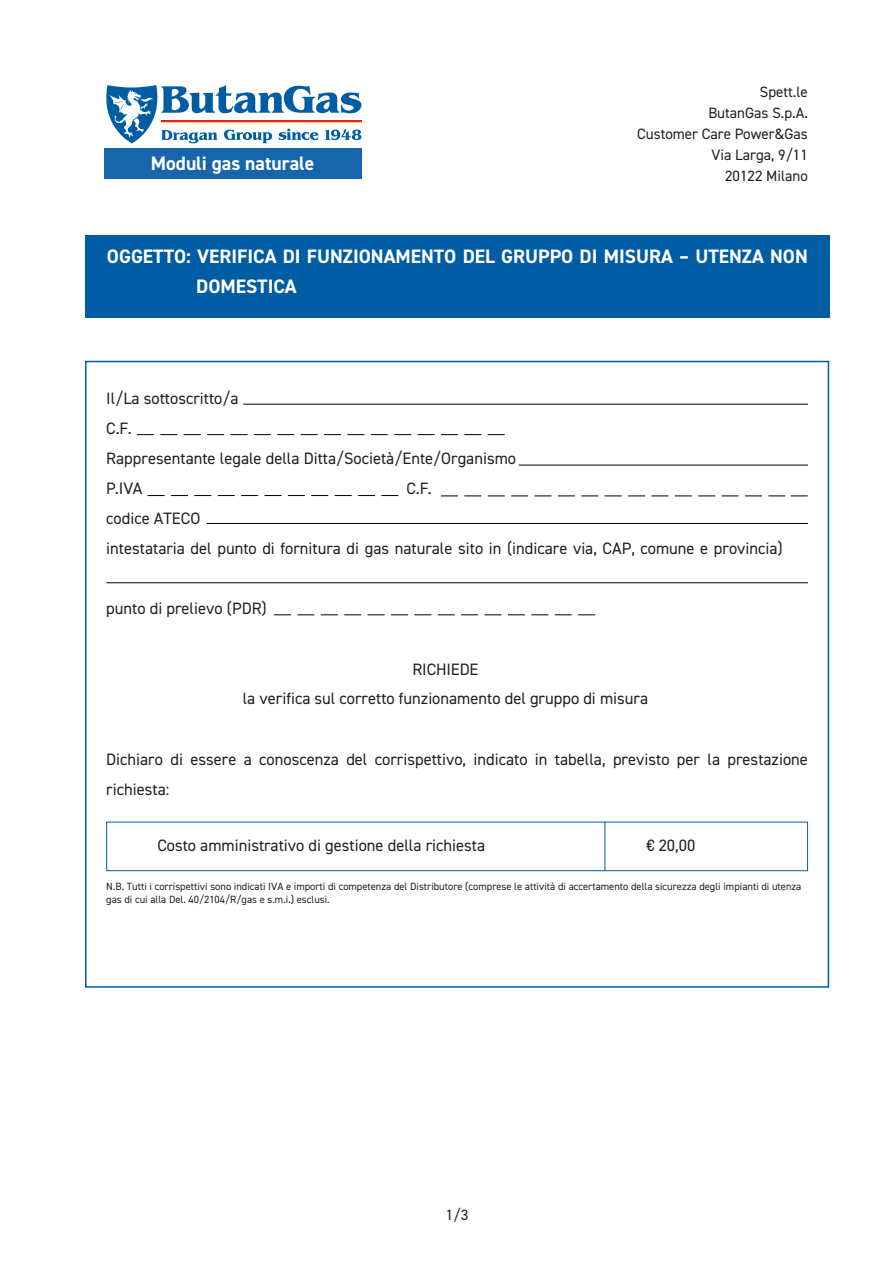
<style>
.page{position:relative;width:893px;height:1263px;background:#fff}
.page>*{position:absolute;margin:0;border:0;box-sizing:border-box;transform-origin:0 0}
.testo{font:700 19.5px "DIN2014";color:#fff}
.testo-2{font:16.5px/29.7px "DIN2014";color:#231f20}
.t1{font:15px "DIN2014";color:#231f20}
.t2{font:10.5px/12.6px "DIN2014";color:#231f20}
</style>
<div class="page">
<svg style="left:106px;top:85px;width:255px;height:58px"></svg>
<hr style="left:519px;top:465px;width:289px;height:1px;background:#000">
<hr style="left:243px;top:404px;width:565px;height:1px;background:#000">
<hr style="left:207px;top:523px;width:601px;height:1px;background:#000">
<hr style="left:106px;top:582px;width:702px;height:1px;background:#000">
<svg style="left:137px;top:434px;width:17px;height:1px"></svg>
<svg style="left:160px;top:434px;width:17px;height:1px"></svg>
<svg style="left:184px;top:434px;width:17px;height:1px"></svg>
<svg style="left:207px;top:434px;width:17px;height:1px"></svg>
<svg style="left:230px;top:434px;width:17px;height:1px"></svg>
<svg style="left:254px;top:434px;width:17px;height:1px"></svg>
<svg style="left:277px;top:434px;width:17px;height:1px"></svg>
<svg style="left:301px;top:434px;width:17px;height:1px"></svg>
<svg style="left:324px;top:434px;width:17px;height:1px"></svg>
<svg style="left:347px;top:434px;width:17px;height:1px"></svg>
<svg style="left:371px;top:434px;width:17px;height:1px"></svg>
<svg style="left:394px;top:434px;width:17px;height:1px"></svg>
<svg style="left:418px;top:434px;width:17px;height:1px"></svg>
<svg style="left:441px;top:434px;width:17px;height:1px"></svg>
<svg style="left:464px;top:434px;width:17px;height:1px"></svg>
<svg style="left:488px;top:434px;width:17px;height:1px"></svg>
<svg style="left:148px;top:495px;width:17px;height:1px"></svg>
<svg style="left:171px;top:495px;width:17px;height:1px"></svg>
<svg style="left:194px;top:495px;width:17px;height:1px"></svg>
<svg style="left:218px;top:495px;width:17px;height:1px"></svg>
<svg style="left:241px;top:495px;width:17px;height:1px"></svg>
<svg style="left:264px;top:495px;width:17px;height:1px"></svg>
<svg style="left:288px;top:495px;width:17px;height:1px"></svg>
<svg style="left:311px;top:495px;width:17px;height:1px"></svg>
<svg style="left:335px;top:495px;width:17px;height:1px"></svg>
<svg style="left:358px;top:495px;width:17px;height:1px"></svg>
<svg style="left:381px;top:495px;width:17px;height:1px"></svg>
<svg style="left:441px;top:496px;width:17px;height:1px"></svg>
<svg style="left:464px;top:496px;width:17px;height:1px"></svg>
<svg style="left:488px;top:496px;width:17px;height:1px"></svg>
<svg style="left:511px;top:496px;width:17px;height:1px"></svg>
<svg style="left:534px;top:496px;width:17px;height:1px"></svg>
<svg style="left:558px;top:496px;width:17px;height:1px"></svg>
<svg style="left:581px;top:496px;width:17px;height:1px"></svg>
<svg style="left:605px;top:496px;width:17px;height:1px"></svg>
<svg style="left:628px;top:496px;width:17px;height:1px"></svg>
<svg style="left:651px;top:496px;width:17px;height:1px"></svg>
<svg style="left:675px;top:496px;width:17px;height:1px"></svg>
<svg style="left:698px;top:496px;width:17px;height:1px"></svg>
<svg style="left:722px;top:496px;width:17px;height:1px"></svg>
<svg style="left:745px;top:496px;width:17px;height:1px"></svg>
<svg style="left:768px;top:496px;width:17px;height:1px"></svg>
<svg style="left:791px;top:496px;width:17px;height:1px"></svg>
<svg style="left:274px;top:614px;width:17px;height:1px"></svg>
<svg style="left:297px;top:614px;width:17px;height:1px"></svg>
<svg style="left:321px;top:614px;width:17px;height:1px"></svg>
<svg style="left:344px;top:614px;width:17px;height:1px"></svg>
<svg style="left:368px;top:614px;width:17px;height:1px"></svg>
<svg style="left:391px;top:614px;width:17px;height:1px"></svg>
<svg style="left:414px;top:614px;width:17px;height:1px"></svg>
<svg style="left:438px;top:614px;width:17px;height:1px"></svg>
<svg style="left:461px;top:614px;width:17px;height:1px"></svg>
<svg style="left:485px;top:614px;width:17px;height:1px"></svg>
<svg style="left:508px;top:614px;width:17px;height:1px"></svg>
<svg style="left:531px;top:614px;width:17px;height:1px"></svg>
<svg style="left:555px;top:614px;width:17px;height:1px"></svg>
<svg style="left:578px;top:614px;width:17px;height:1px"></svg>
<div style="left:86px;top:235px;width:744px;height:83px;background:#005da4"></div>
<div style="left:104px;top:148px;width:257px;height:31px;background:#1766ab"></div>
<div style="left:106px;top:822px;width:702px;height:49px;border:1px solid #005da4"></div>
<hr style="left:604px;top:822px;width:1px;height:49px;background:#005da4">
<p class="testo" style="left:151px;top:150px;width:165px">Moduli gas naturale</p>
<p class="t1" style="left:760px;top:82px;width:50px">Spett.le</p>
<p class="t1" style="left:708px;top:103px;width:101px">ButanGas S.p.A.</p>
<p class="t1" style="left:637px;top:124px;width:172px">Customer Care Power&amp;Gas</p>
<p class="t1" style="left:711px;top:145px;width:98px">Via Larga, 9/11</p>
<p class="t1" style="left:725px;top:166px;width:84px">20122 Milano</p>
<p class="testo" style="left:107px;top:244px;width:702px">OGGETTO: VERIFICA DI FUNZIONAMENTO DEL GRUPPO DI MISURA – UTENZA NON</p>
<p class="testo" style="left:196px;top:274px;width:102px">DOMESTICA</p>
<p class="testo-2" style="left:106px;top:383px;width:134px">Il/La sottoscritto/a</p>
<p class="testo-2" style="left:106px;top:413px;width:27px">C.F.</p>
<p class="testo-2" style="left:106px;top:443px;width:411px">Rappresentante legale della Ditta/Società/Ente/Organismo</p>
<p class="testo-2" style="left:106px;top:473px;width:38px">P.IVA</p>
<p class="testo-2" style="left:406px;top:473px;width:27px">C.F.</p>
<p class="testo-2" style="left:106px;top:503px;width:678px">codice ATECO<br>intestataria del punto di fornitura di gas naturale sito in (indicare via, CAP, comune e provincia)</p>
<p class="testo-2" style="left:106px;top:593px;width:162px">punto di prelievo (PDR)</p>
<p class="testo-2" style="left:243px;top:654px;width:407px;text-align:center">RICHIEDE<br>la verifica sul corretto funzionamento del gruppo di misura</p>
<p class="testo-2" style="left:106px;top:744px;width:703px">Dichiaro di essere a conoscenza del corrispettivo, indicato in tabella, previsto per la prestazione richiesta:</p>
<p class="testo-2" style="left:157px;top:830px;width:329px">Costo amministrativo di gestione della richiesta</p>
<p class="testo-2" style="left:646px;top:830px;width:50px">€ 20,00</p>
<p class="t2" style="left:106px;top:880px;width:697px">N.B. Tutti i corrispettivi sono indicati IVA e importi di competenza del Distributore (comprese le attività di accertamento della sicurezza degli impianti di utenza gas di cui alla Del. 40/2104/R/gas e s.m.i.) esclusi.</p>
<p class="t1" style="left:446px;top:1206px;width:24px">1/3</p>
</div>
